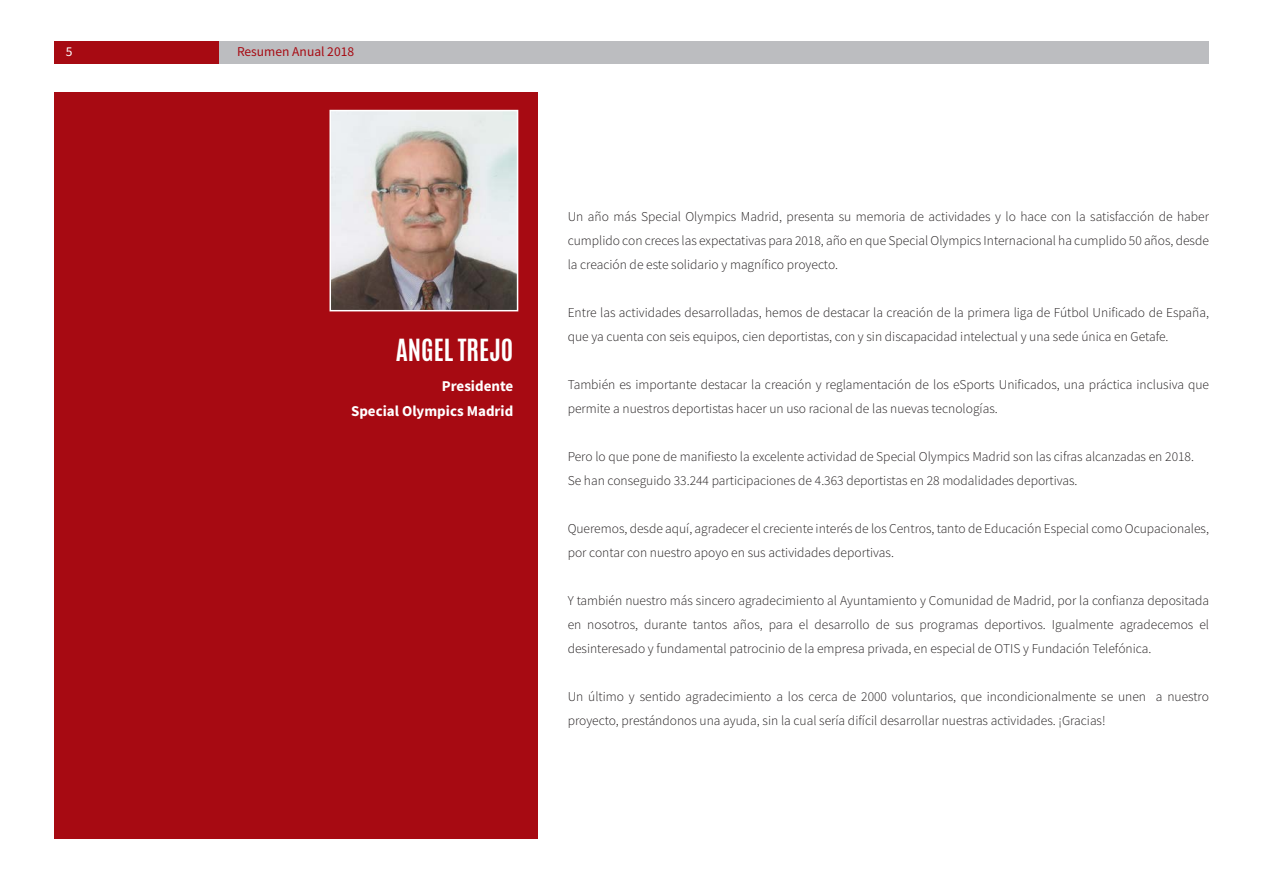
<style>
.page{position:relative;width:1263px;height:893px;background:#fff}
.page>*{position:absolute;margin:0;border:0;box-sizing:border-box;transform-origin:0 0}
.box_title{font:700 25.5px "Antonio";color:#fff}
.box_subtitle{font:700 15px/25.5px "Source Sans Pro";color:#fff;text-align:right}
.bulets{font:300 13.5px/24px "Source Sans Pro";color:#231f20}
.t1{font:13.5px "Source Sans Pro";color:#a70a12}
.t2{font:13.5px "Source Sans Pro";color:#fff}
</style>
<div class="page">
<div style="left:54px;top:41px;width:1155px;height:23px;background:#bcbdc0"></div>
<div style="left:54px;top:41px;width:164px;height:23px;background:#a70a12"></div>
<div style="left:54px;top:93px;width:484px;height:746px;background:#a70a12"></div>
<img style="left:332px;top:113px;width:183px;height:195px">
<div style="left:329px;top:110px;width:189px;height:201px;border:2px solid #fff"></div>
<p class="t2" style="left:66px;top:43px;width:8px">5</p>
<p class="t1" style="left:237px;top:43px;width:119px">Resumen Anual 2018</p>
<p class="box_title" style="left:396px;top:331px;width:119px">ANGEL TREJO</p>
<p class="box_subtitle" style="left:351px;top:373px;width:164px">Presidente<br>Special Olympics Madrid</p>
<p class="bulets" style="left:568px;top:204px;width:643px;text-align:justify">Un año más Special Olympics Madrid, presenta su memoria de actividades y lo hace con la satisfacción de haber cumplido con creces las expectativas para 2018, año en que Special Olympics Internacional ha cumplido 50 años, desde la creación de este solidario y magnífico proyecto.</p>
<p class="bulets" style="left:568px;top:300px;width:643px">Entre las actividades desarrolladas, hemos de destacar la creación de la primera liga de Fútbol Unificado de España, que ya cuenta con seis equipos, cien deportistas, con y sin discapacidad intelectual y una sede única en Getafe.</p>
<p class="bulets" style="left:568px;top:372px;width:643px">También es importante destacar la creación y reglamentación de los eSports Unificados, una práctica inclusiva que permite a nuestros deportistas hacer un uso racional de las nuevas tecnologías.</p>
<p class="bulets" style="left:568px;top:444px;width:628px">Pero lo que pone de manifiesto la excelente actividad de Special Olympics Madrid son las cifras alcanzadas en 2018.</p>
<p class="bulets" style="left:568px;top:468px;width:511px">Se han conseguido 33.244 participaciones de 4.363 deportistas en 28 modalidades deportivas.</p>
<p class="bulets" style="left:568px;top:516px;width:643px">Queremos, desde aquí, agradecer el creciente interés de los Centros, tanto de Educación Especial como Ocupacionales, por contar con nuestro apoyo en sus actividades deportivas.</p>
<p class="bulets" style="left:568px;top:588px;width:643px;text-align:justify">Y también nuestro más sincero agradecimiento al Ayuntamiento y Comunidad de Madrid, por la confianza depositada en nosotros, durante tantos años, para el desarrollo de sus programas deportivos. Igualmente agradecemos el desinteresado y fundamental patrocinio de la empresa privada, en especial de OTIS y Fundación Telefónica.</p>
<p class="bulets" style="left:568px;top:684px;width:643px">Un último y sentido agradecimiento a los cerca de 2000 voluntarios, que incondicionalmente se unen a nuestro proyecto, prestándonos una ayuda, sin la cual sería difícil desarrollar nuestras actividades. ¡Gracias!</p>
</div>
